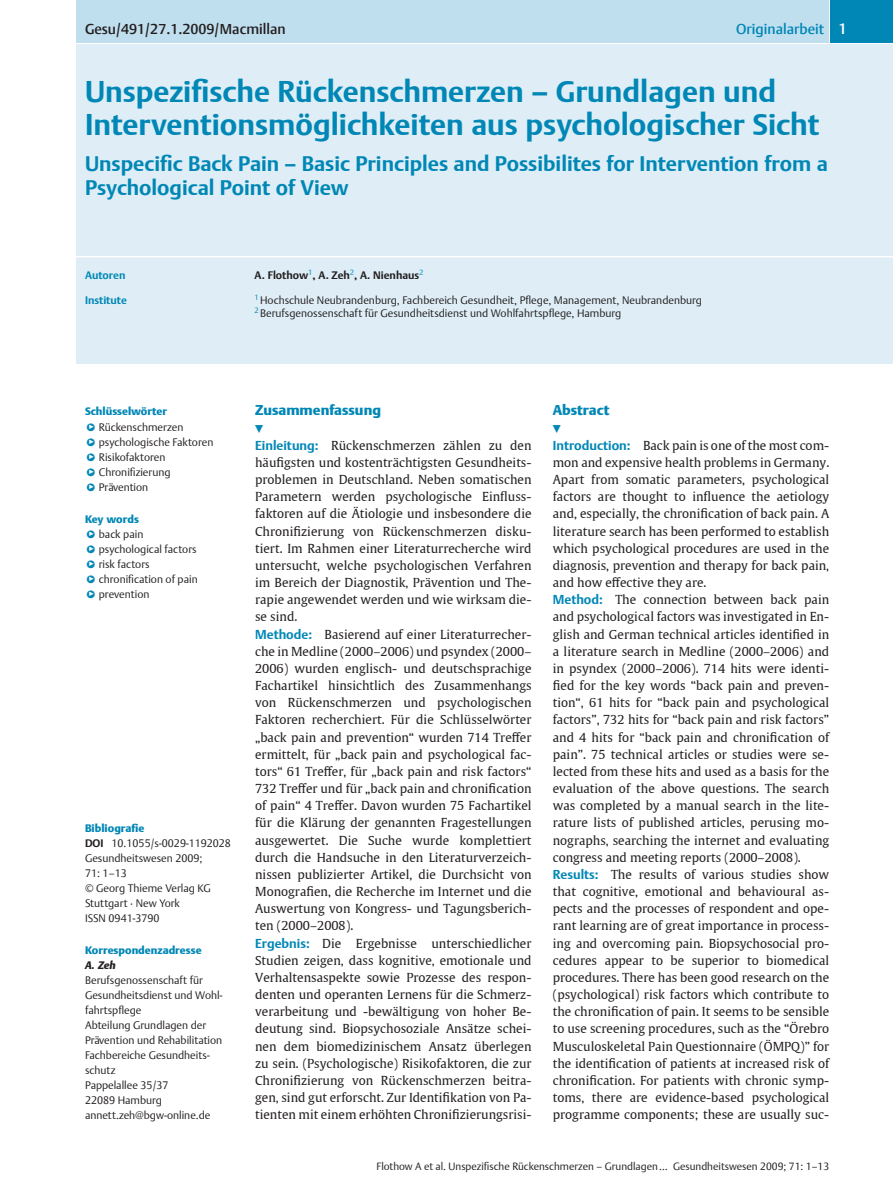
<style>
.page{position:relative;width:893px;height:1191px;background:#fff}
.page>*{position:absolute;margin:0;border:0;box-sizing:border-box;transform-origin:0 0}
.t1{font:700 29.85px/33px "Thieme Argo 2008";color:#0087b6}
.t2{font:700 21px/24px "Thieme Argo 2008";color:#0087b6}
.t3{font:500 14.25px "Thieme Argo 2008";color:#231f20}
.t4{font:900 14.25px "Thieme Argo 2008";color:#0087b6}
.t5{font:500 14.25px "Thieme Argo 2008";color:#0087b6}
.t6{font:14.25px "Thieme Gull Sond 04";color:#0087b6}
.t7{font:12.3px/17.1px "Thieme Gulliver 2008";color:#231f20}
.t8{font:300 10.8px/15px "Thieme Argo 2008";color:#231f20}
.t9{font:900 10.8px "Thieme Argo 2008";color:#0087b6}
.t10{font:700 10.8px "Thieme Argo 2008";color:#231f20}
.t11{font:700 10.8px "Thieme Argo 2008";color:#0087b6}
.t12{font:italic 900 10.8px "Thieme Argo 2008";color:#231f20}
.t13{font:300 10.5px "Thieme Argo 2008";color:#231f20}
.s1{font-size:15px;color:#fff}
.s2{font-size:13.8px;color:#0087b6}
.s3{font-weight:900;color:#0087b6}
.s4{font-weight:700}
.s5{font-family:"Thieme Argo 2008";font-weight:700;font-size:12.9px;color:#0087b6}
</style>
<div class="page">
<div style="left:77px;top:0;width:751px;height:43px;background:#c0dfee"></div>
<div style="left:830px;top:0;width:63px;height:43px;background:#0087b6"></div>
<div style="left:77px;top:44px;width:816px;height:319px;background:#dfeef6"></div>
<hr style="left:76px;top:256px;width:817px;height:1px;background:#fff">
<p class="t3" style="left:85px;top:20px;width:202px">Gesu/491/27.1.2009/Macmillan</p>
<p class="t5" style="left:736px;top:20px;width:112px">Originalarbeit <span class="s1">1</span></p>
<h1 class="t1" style="left:85px;top:74px;width:736px">Unspezifische R ü ckenschmerzen – Grundlagen und<br>Interventionsm ö glichkeiten aus psychologischer Sicht</h1>
<h2 class="t2" style="left:85px;top:151px;width:744px">Unspecific Back Pain – Basic Principles and Possibilites for Intervention from a<br>Psychological Point of View</h2>
<p class="t11" style="left:85px;top:268px;width:42px">Autoren</p>
<p class="t10" style="left:255px;top:268px;width:171px">A. Flothow <sup>1</sup>, A. Zeh <sup>2</sup>, A. Nienhaus <sup>2</sup></p>
<p class="t11" style="left:85px;top:294px;width:43px">Institute</p>
<p class="t8" style="left:255px;top:294px;width:449px;line-height:12.9px"><sup>1</sup> Hochschule Neubrandenburg, Fachbereich Gesundheit, Pflege, Management, Neubrandenburg<br><sup>2</sup> Berufsgenossenschaft f ü r Gesundheitsdienst und Wohlfahrtspflege, Hamburg</p>
<p class="t9" style="left:85px;top:405px;width:84px">Schl ü sselw ö rter</p>
<p class="t8" style="left:85px;top:419px;width:100px"><span class="s2">●</span><sup>▶</sup> R ü ckenschmerzen</p>
<p class="t8" style="left:85px;top:434px;width:130px"><span class="s2">●</span><sup>▶</sup> psychologische Faktoren</p>
<p class="t8" style="left:85px;top:449px;width:82px"><span class="s2">●</span><sup>▶</sup> Risikofaktoren</p>
<p class="t8" style="left:85px;top:464px;width:87px"><span class="s2">●</span><sup>▶</sup> Chronifizierung</p>
<p class="t8" style="left:85px;top:479px;width:65px"><span class="s2">●</span><sup>▶</sup> Pr ä vention</p>
<p class="t9" style="left:85px;top:512px;width:55px">Key words</p>
<p class="t8" style="left:85px;top:526px;width:60px"><span class="s2">●</span><sup>▶</sup> back pain</p>
<p class="t8" style="left:85px;top:541px;width:113px"><span class="s2">●</span><sup>▶</sup> psychological factors</p>
<p class="t8" style="left:85px;top:556px;width:66px"><span class="s2">●</span><sup>▶</sup> risk factors</p>
<p class="t8" style="left:85px;top:571px;width:114px"><span class="s2">●</span><sup>▶</sup> chronification of pain</p>
<p class="t8" style="left:85px;top:586px;width:66px"><span class="s2">●</span><sup>▶</sup> prevention</p>
<p class="t8" style="left:85px;top:820px;width:147px"><span class="s3">Bibliografie<br></span><span class="s4">DOI</span> 10.1055/s-0029-1192028<br>Gesundheitswesen 2009;<br>71: 1 – 13<br>© Georg Thieme Verlag KG<br>Stuttgart · New York<br>ISSN 0941-3790</p>
<p class="t9" style="left:85px;top:943px;width:118px">Korrespondenzadresse</p>
<p class="t12" style="left:85px;top:958px;width:32px">A. Zeh</p>
<p class="t8" style="left:85px;top:972px;width:139px">Berufsgenossenschaft f ü r<br>Gesundheitsdienst und Wohl&shy;fahrtspflege<br>Abteilung Grundlagen der<br>Pr ä vention und Rehabilitation<br>Fachbereiche Gesundheits&shy;schutz<br>Pappelallee 35 / 37<br>22089 Hamburg annett.zeh@bgw-online.de</p>
<p class="t4" style="left:255px;top:401px;width:127px">Zusammenfassung</p>
<p class="t6" style="left:255px;top:419px;width:10px">&amp;</p>
<p class="t7" style="left:255px;top:437px;width:278px"><span class="s5">Einleitung:</span> R ü ckenschmerzen z ä hlen zu den h ä ufigsten und kostentr ä chtigsten Gesundheits&shy;problemen in Deutschland. Neben somatischen Parametern werden psychologische Einfluss&shy;faktoren auf die Ä tiologie und insbesondere die Chronifizierung von R ü ckenschmerzen disku&shy;tiert. Im Rahmen einer Literaturrecherche wird untersucht, welche psychologischen Verfahren im Bereich der Diagnostik, Pr ä vention und The&shy;rapie angewendet werden und wie wirksam die&shy;se sind.<br><span class="s5">Methode:</span> Basierend auf einer Literaturrecher&shy;che in Medline (2000 – 2006) und psyndex (2000 – 2006) wurden englisch- und deutschsprachige Fachartikel hinsichtlich des Zusammenhangs von R ü ckenschmerzen und psychologischen Faktoren recherchiert. F ü r die Schl ü sselw ö rter „ back pain and prevention “ wurden 714 Treffer ermittelt, f ü r „ back pain and psychological fac&shy;tors “ 61 Treffer, f ü r „ back pain and risk factors “ 732 Treffer und f ü r „ back pain and chronification of pain “ 4 Treffer. Davon wurden 75 Fachartikel f ü r die Kl ä rung der genannten Fragestellungen ausgewertet. Die Suche wurde komplettiert durch die Handsuche in den Literaturverzeich&shy;nissen publizierter Artikel, die Durchsicht von Monografien, die Recherche im Internet und die Auswertung von Kongress- und Tagungsberich&shy;ten (2000 – 2008).<br><span class="s5">Ergebnis:</span> Die Ergebnisse unterschiedlicher Studien zeigen, dass kognitive, emotionale und Verhaltensaspekte sowie Prozesse des respon&shy;denten und operanten Lernens f ü r die Schmerz&shy;verarbeitung und -bew ä ltigung von hoher Be&shy;deutung sind. Biopsychosoziale Ans ä tze schei&shy;nen dem biomedizinischem Ansatz ü berlegen zu sein. (Psychologische) Risikofaktoren, die zur Chronifizierung von R ü ckenschmerzen beitra&shy;gen, sind gut erforscht. Zur Identifikation von Pa&shy;tienten mit einem erh ö hten Chronifizierungsrisi-</p>
<p class="t4" style="left:553px;top:401px;width:58px">Abstract</p>
<p class="t6" style="left:553px;top:419px;width:10px">&amp;</p>
<p class="t7" style="left:553px;top:437px;width:278px"><span class="s5">Introduction:</span> Back pain is one of the most com&shy;mon and expensive health problems in Germany.<br>Apart from somatic parameters, psychological factors are thought to influence the aetiology and, especially, the chronification of back pain. A literature search has been performed to establish which psychological procedures are used in the diagnosis, prevention and therapy for back pain, and how effective they are.<br><span class="s5">Method:</span> The connection between back pain and psychological factors was investigated in En&shy;glish and German technical articles identified in a literature search in Medline (2000 – 2006) and in psyndex (2000 – 2006). 714 hits were identi&shy;fied for the key words “ back pain and preven&shy;tion “ , 61 hits for “ back pain and psychological factors ” , 732 hits for “ back pain and risk factors ” and 4 hits for “ back pain and chronification of pain ” . 75 technical articles or studies were se&shy;lected from these hits and used as a basis for the evaluation of the above questions. The search was completed by a manual search in the lite&shy;rature lists of published articles, perusing mo&shy;nographs, search ing the internet and evaluating congress and meeting reports (2000 – 2008).<br><span class="s5">Results:</span> The results of various studies show that cognitive, emotional and behavioural as&shy;pects and the processes of respondent and ope&shy;rant learning are of great importance in process&shy;ing and overcoming pain. Biopsychosocial pro&shy;cedures appear to be superior to biomedical procedures. There has been good research on the (psychological) risk factors which contribute to the chronification of pain. It seems to be sensible to use screening procedures, such as the “ Ö rebro Musculoskeletal Pain Questionnaire ( Ö MPQ) ” for the identification of patients at increased risk of chronification. For patients with chronic symp&shy;toms, there are evidence-based psychological programme components; these are usually suc-</p>
<p class="t13" style="left:376px;top:1159px;width:454px">Flothow A et al. Unspezifische R ü ckenschmerzen – Grundlagen … Gesundheitswesen 2009; 71: 1 – 13</p>
</div>
